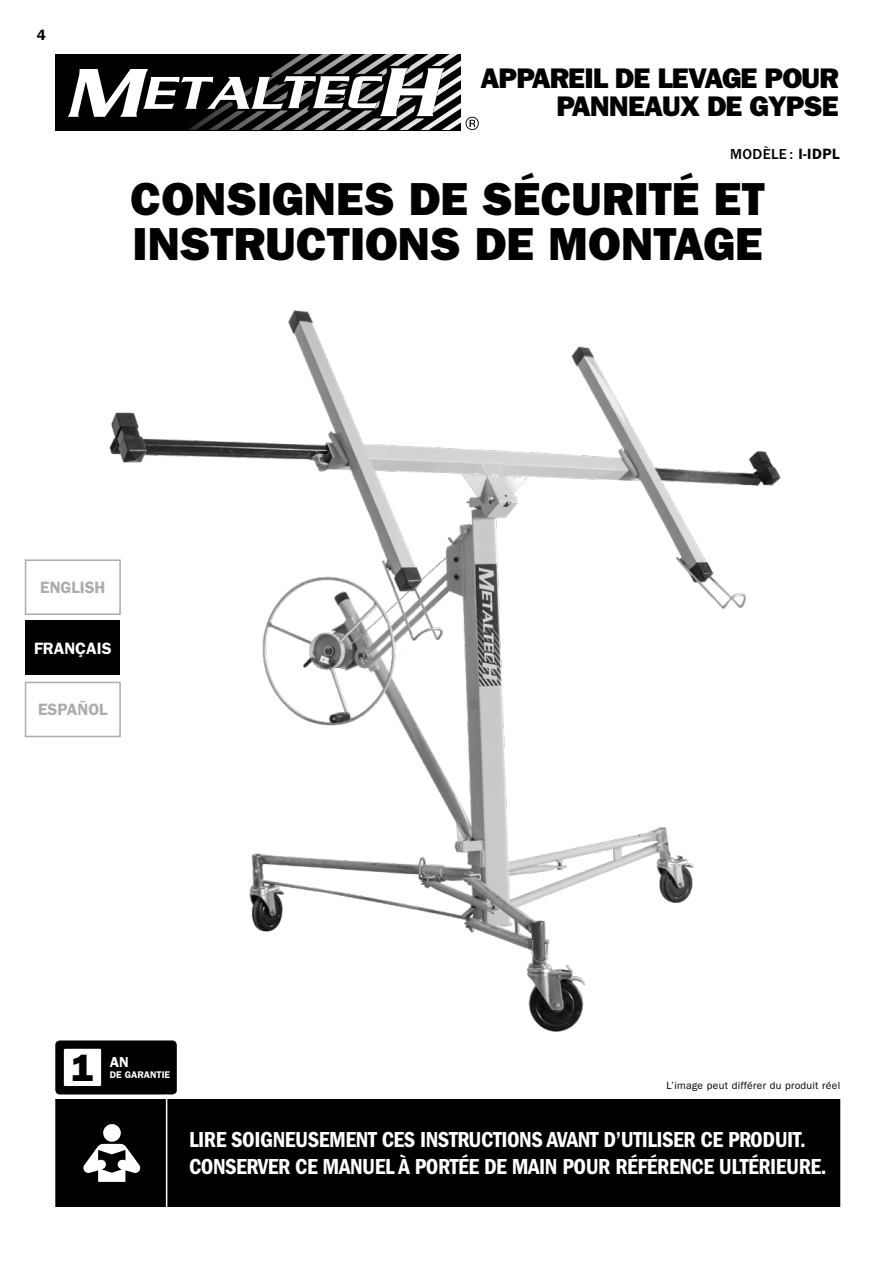
<style>
.page{position:relative;width:893px;height:1263px;background:#fff}
.page>*{position:absolute;margin:0;border:0;box-sizing:border-box;transform-origin:0 0}
.t1{font:46.5px/45px "ITC Franklin Gothic Std Hvy";color:#000}
.t2{font:37.8px "ITC Franklin Gothic Std Hvy";color:#000}
.t3{font:28.5px/28.5px "ITC Franklin Gothic Std Hvy";letter-spacing:-.03em;color:#000;text-align:right}
.t4{font:22.5px/26.2px "ITC Franklin Gothic Std Dm Cd";letter-spacing:-.02em;color:#fff}
.t5{font:600 16.5px "ITC Franklin Gothic Std";color:#abacac}
.t6{font:600 16.5px "ITC Franklin Gothic Std";color:#fff}
.t7{font:500 15px "ITC Franklin Gothic Std";letter-spacing:.025em;color:#000}
.t8{font:600 15px "Franklin Gothic";color:#000}
.t9{font:600 14.55px "ITC Franklin Gothic Std";color:#fff}
.t10{font:10.5px "ITC Franklin Gothic Std";letter-spacing:.025em;color:#000}
.t11{font:600 9.75px "ITC Franklin Gothic Std";color:#fff}
.s1{font-weight:600}
</style>
<div class="page">
<div style="left:26px;top:621px;width:94px;height:54px;background:#000"></div>
<div style="left:25px;top:559px;width:96px;height:56px;border:2px solid #abacac"></div>
<div style="left:55px;top:54px;width:406px;height:76px;background:#000"></div>
<svg style="left:68px;top:54px;width:411px;height:76px"></svg>
<div style="left:55px;top:1040px;width:122px;height:54px;background:#000;border-radius:5px"></div>
<div style="left:64px;top:1049px;width:37px;height:37px;background:#fff"></div>
<div style="left:57px;top:1100px;width:782px;height:105px;background:#000"></div>
<div style="left:55px;top:1099px;width:785px;height:108px;border:3px solid #000"></div>
<div style="left:103px;top:1124px;width:18px;height:18px;background:#fff;border-radius:50%"></div>
<svg style="left:83px;top:1144px;width:57px;height:38px"></svg>
<hr style="left:166px;top:1094px;width:1px;height:115px;background:#fff">
<img style="left:83px;top:310px;width:698px;height:740px">
<div style="left:25px;top:682px;width:96px;height:55px;border:2px solid #abacac"></div>
<p class="t8" style="left:37px;top:26px;width:10px">4</p>
<p class="t3" style="left:480px;top:64px;width:360px">APPAREIL DE LEVAGE POUR<br>PANNEAUX DE GYPSE</p>
<p class="t7" style="left:730px;top:145px;width:111px">MODÈLE : <span class="s1">I-IDPL</span></p>
<h1 class="t1" style="left:131px;top:177px;width:636px">CONSIGNES DE SÉCURITÉ ET<br>INSTRUCTIONS DE MONTAGE</h1>
<p class="t5" style="left:40px;top:577px;width:67px">ENGLISH</p>
<p class="t6" style="left:34px;top:638px;width:79px">FRANÇAIS</p>
<p class="t5" style="left:38px;top:700px;width:71px">ESPAÑOL</p>
<h2 class="t2" style="left:72px;top:1045px;width:24px">1</h2>
<p class="t9" style="left:110px;top:1053px;width:20px">AN</p>
<p class="t11" style="left:110px;top:1069px;width:62px">DE GARANTIE</p>
<p class="t10" style="left:666px;top:1080px;width:175px">L’image peut différer du produit réel</p>
<p class="t4" style="left:189px;top:1127px;width:639px">LIRE SOIGNEUSEMENT CES INSTRUCTIONS AVANT D’UTILISER CE PRODUIT.<br>CONSERVER CE MANUEL À PORTÉE DE MAIN POUR RÉFÉRENCE ULTÉRIEURE.</p>
</div>
